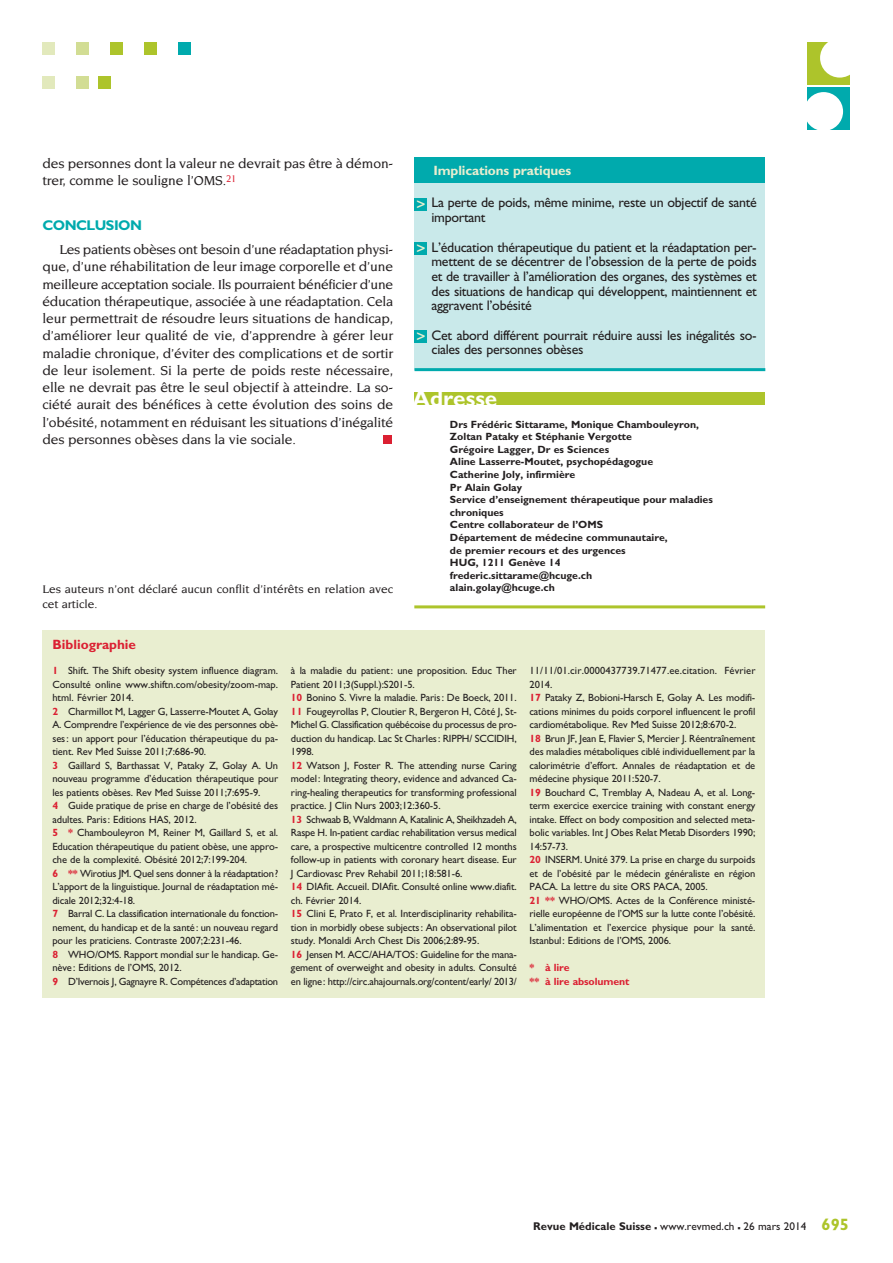
<style>
.page{position:relative;width:893px;height:1263px;background:#fff}
.page>*{position:absolute;margin:0;border:0;box-sizing:border-box;transform-origin:0 0}
.t1{font:700 22.5px "Gill Sans";color:#fff}
.t2{font:700 14.1px "Gill Sans";letter-spacing:-.035em;color:#00aaad}
.t3{font:500 13.95px/17.2px "Novarese";letter-spacing:-.01em;color:#231f20}
.t4{font:13.95px/14.7px "Gill Sans";letter-spacing:-.02em;color:#231f20}
.t5{font:700 13.5px "Gill Sans";letter-spacing:-.01em;color:#e9eed0}
.t6{font:700 13.5px "Gill Sans";color:#db2032}
.t7{font:500 12px/15px "Novarese";color:#231f20}
.t8{font:11.25px "Gill Sans";color:#231f20}
.t9{font:10.5px/13.5px "Gill Sans";letter-spacing:-.01em;color:#231f20}
.t10{font:700 10.5px/12.6px "Gill Sans";color:#231f20}
.t11{font:700 10.5px/13.5px "Gill Sans";letter-spacing:-.01em;color:#db2032}
.s1{font-family:"Insignia";font-size:15px;color:#e9eed0}
.s2{font-weight:700;color:#db2032}
.s3{font-weight:700}
.s4{font-weight:700;font-size:16.5px}
.s5{font-weight:700;font-size:16.5px;color:#adc42b}
</style>
<div class="page">
<div style="left:178px;top:42px;width:13px;height:13px;background:#00aaad"></div>
<div style="left:144px;top:42px;width:13px;height:13px;background:#adc42b"></div>
<div style="left:110px;top:42px;width:13px;height:13px;background:#adc42b"></div>
<div style="left:76px;top:42px;width:13px;height:13px;background:#d2dd94"></div>
<div style="left:42px;top:42px;width:13px;height:13px;background:#e2e9bc"></div>
<div style="left:98px;top:76px;width:13px;height:13px;background:#adc42b"></div>
<div style="left:76px;top:76px;width:13px;height:13px;background:#d2dd94"></div>
<div style="left:42px;top:76px;width:13px;height:13px;background:#e2e9bc"></div>
<div style="left:383px;top:435px;width:9px;height:9px;background:#db2032"></div>
<div style="left:807px;top:42px;width:43px;height:43px;background:#adc42b"></div>
<div style="left:820px;top:38px;width:39px;height:40px;background:#fff;border-radius:50%"></div>
<div style="left:807px;top:87px;width:43px;height:43px;background:#00aaad"></div>
<div style="left:804px;top:92px;width:39px;height:39px;background:#fff;border-radius:50%"></div>
<div style="left:414px;top:392px;width:351px;height:12px;background:#adc42b"></div>
<hr style="left:414px;top:605px;width:351px;height:3px;background:#adc42b">
<div style="left:414px;top:183px;width:351px;height:187px;background:#c9e9ea"></div>
<div style="left:414px;top:157px;width:351px;height:26px;background:#00aaad"></div>
<hr style="left:414px;top:368px;width:351px;height:3px;background:#00aaad">
<div style="left:414px;top:198px;width:13px;height:13px;background:#00aaad"></div>
<div style="left:414px;top:242px;width:13px;height:13px;background:#00aaad"></div>
<div style="left:414px;top:330px;width:13px;height:13px;background:#00aaad"></div>
<div style="left:42px;top:630px;width:723px;height:368px;background:#e9eed0"></div>
<h3 class="t3" style="left:42px;top:155px;width:352px">des personnes dont la valeur ne devrait pas être à démon&shy;trer, comme le souligne l’OMS.<sup>21</sup></h3>
<h2 class="t2" style="left:42px;top:217px;width:101px">CONCLUSION</h2>
<p class="t3" style="left:42px;top:241px;width:352px;text-align:justify;text-indent:17px">Les patients obèses ont besoin d’une réadaptation physi&shy;que, d’une réhabilitation de leur image corporelle et d’une meilleure acceptation sociale. Ils pourraient bénéficier d’une éducation thérapeutique, associée à une réadaptation. Cela leur permettrait de résoudre leurs situations de handicap, d’améliorer leur qualité de vie, d’apprendre à gérer leur maladie chronique, d’éviter des complications et de sortir de leur isolement. Si la perte de poids reste nécessaire, elle ne devrait pas être le seul objectif à atteindre. La so&shy;ciété aurait des bénéfices à cette évolution des soins de l’obésité, notamment en réduisant les situations d’inégalité des personnes obèses dans la vie sociale.</p>
<p class="t7" style="left:42px;top:581px;width:352px">Les auteurs n’ont déclaré aucun conflit d’intérêts en relation avec cet article.</p>
<p class="t6" style="left:52px;top:637px;width:85px">Bibliographie</p>
<p class="t5" style="left:433px;top:162px;width:139px">Implications pratiques</p>
<h3 class="t4" style="left:431px;top:195px;width:327px;text-indent:-15px"><span class="s1">&gt;</span> La perte de poids, même minime, reste un objectif de santé important</h3>
<p class="t4" style="left:431px;top:240px;width:327px;text-align:justify;text-indent:-15px"><span class="s1">&gt;</span> L’éducation thérapeutique du patient et la réadaptation per&shy;mettent de se décentrer de l’obsession de la perte de poids et de travailler à l’amélioration des organes, des systèmes et des situations de handicap qui développent, maintiennent et aggravent l’obésité</p>
<h3 class="t4" style="left:431px;top:328px;width:327px;text-indent:-15px"><span class="s1">&gt;</span> Cet abord différent pourrait réduire aussi les inégalités so&shy;ciales des personnes obèses</h3>
<h1 class="t1" style="left:412px;top:385px;width:86px">Adresse</h1>
<p class="t10" style="left:450px;top:418px;width:264px">Drs Frédéric Sittarame, Monique Chambouleyron,<br>Zoltan Pataky et Stéphanie Vergotte<br>Grégoire Lagger, Dr es Sciences<br>Aline Lasserre-Moutet, psychopédagogue<br>Catherine Joly, infirmière<br>Pr Alain Golay<br>Service d’enseignement thérapeutique pour maladies chroniques<br>Centre collaborateur de l’OMS<br>Département de médecine communautaire,<br>de premier recours et des urgences<br>HUG, 1211 Genève 14<br>frederic.sittarame@hcuge.ch<br>alain.golay@hcuge.ch</p>
<p class="t9" style="left:52px;top:664px;width:227px"><span class="s2">1</span> Shift. The Shift obesity system influence diagram.<br>Consulté online www.shiftn.com/obesity/zoom-map. html. Février 2014.<br><span class="s2">2</span> Charmillot M, Lagger G, Lasserre-Moutet A, Golay A. Comprendre l’expérience de vie des personnes obè&shy;ses: un apport pour l’éducation thérapeutique du pa&shy;tient. Rev Med Suisse 2011;7:686-90.<br><span class="s2">3</span> Gaillard S, Barthassat V, Pataky Z, Golay A. Un nouveau programme d’éducation thérapeutique pour les patients obèses. Rev Med Suisse 2011;7:695-9.<br><span class="s2">4</span> Guide pratique de prise en charge de l’obésité des adultes. Paris: Editions HAS, 2012.<br><span class="s2">5 *</span> Chambouleyron M, Reiner M, Gaillard S, et al.<br>Education thérapeutique du patient obèse, une appro&shy;che de la complexité. Obésité 2012;7:199-204.<br><span class="s2">6 **</span> Wirotius JM. Quel sens donner à la réadaptation?<br>L’apport de la linguistique. Journal de réadaptation mé&shy;dicale 2012;32:4-18.<br><span class="s2">7</span> Barral C. La classification internationale du fonction&shy;nement, du handicap et de la santé: un nouveau regard pour les praticiens. Contraste 2007;2:231-46.<br><span class="s2">8</span> WHO/OMS. Rapport mondial sur le handicap. Ge&shy;nève: Editions de l’OMS, 2012.<br><span class="s2">9</span> D’Ivernois J, Gagnayre R. Compétences d’adaptation</p>
<p class="t9" style="left:291px;top:664px;width:227px">à la maladie du patient: une proposition. Educ Ther Patient 2011;3(Suppl.):S201-5.<br><span class="s2">10</span> Bonino S. Vivre la maladie. Paris: De Boeck, 2011.<br><span class="s2">11</span> Fougeyrollas P, Cloutier R, Bergeron H, Côté J, St-Michel G. Classification québécoise du processus de pro&shy;duction du handicap. Lac St Charles: RIPPH/ SCCIDIH, 1998.<br><span class="s2">12</span> Watson J, Foster R. The attending nurse Caring model: Integrating theory, evidence and advanced Ca&shy;ring-healing therapeutics for transforming professional practice. J Clin Nurs 2003;12:360-5.<br><span class="s2">13</span> Schwaab B, Waldmann A, Katalinic A, Sheikhzadeh A, Raspe H. In-patient cardiac rehabilitation versus medical care, a prospective multicentre controlled 12 months follow-up in patients with coronary heart disease. Eur J Cardiovasc Prev Rehabil 2011;18:581-6.<br><span class="s2">14</span> DIAfit. Accueil. DIAfit. Consulté online www.diafit. ch. Février 2014.<br><span class="s2">15</span> Clini E, Prato F, et al. Interdisciplinarity rehabilita&shy;tion in morbidly obese subjects: An observational pilot study. Monaldi Arch Chest Dis 2006;2:89-95.<br><span class="s2">16</span> Jensen M. ACC/AHA/TOS: Guideline for the mana&shy;gement of overweight and obesity in adults. Consulté en ligne: http://circ.ahajournals.org/content/early/ 2013/</p>
<p class="t9" style="left:529px;top:664px;width:227px">11/11/01.cir.0000437739.71477.ee.citation. Février 2014.<br><span class="s2">17</span> Pataky Z, Bobioni-Harsch E, Golay A. Les modifi&shy;cations minimes du poids corporel influencent le profil cardiométabolique. Rev Med Suisse 2012;8:670-2.<br><span class="s2">18</span> Brun JF, Jean E, Flavier S, Mercier J. Réentraînement des maladies métaboliques ciblé individuellement par la calorimétrie d’effort. Annales de réadaptation et de médecine physique 2011:520-7.<br><span class="s2">19</span> Bouchard C, Tremblay A, Nadeau A, et al. Long&shy;term exercice exercice training with constant energy intake. Effect on body composition and selected meta&shy;bolic variables. Int J Obes Relat Metab Disorders 1990; 14:57-73.<br><span class="s2">20</span> INSERM. Unité 379. La prise en charge du surpoids et de l’obésité par le médecin généraliste en région PACA. La lettre du site ORS PACA, 2005.<br><span class="s2">21 **</span> WHO/OMS. Actes de la Conférence ministé&shy;rielle européenne de l’OMS sur la lutte conte l’obésité.<br>L’alimentation et l’exercice physique pour la santé.<br>Istanbul: Editions de l’OMS, 2006.</p>
<p class="t11" style="left:529px;top:961px;width:101px">* à lire<br>** à lire absolument</p>
<p class="t8" style="left:533px;top:1220px;width:317px"><span class="s3">Revue Médicale Suisse</span> <span class="s4">–</span> www.revmed.ch <span class="s4">–</span> 26 mars 2014 <span class="s5">695</span></p>
</div>
